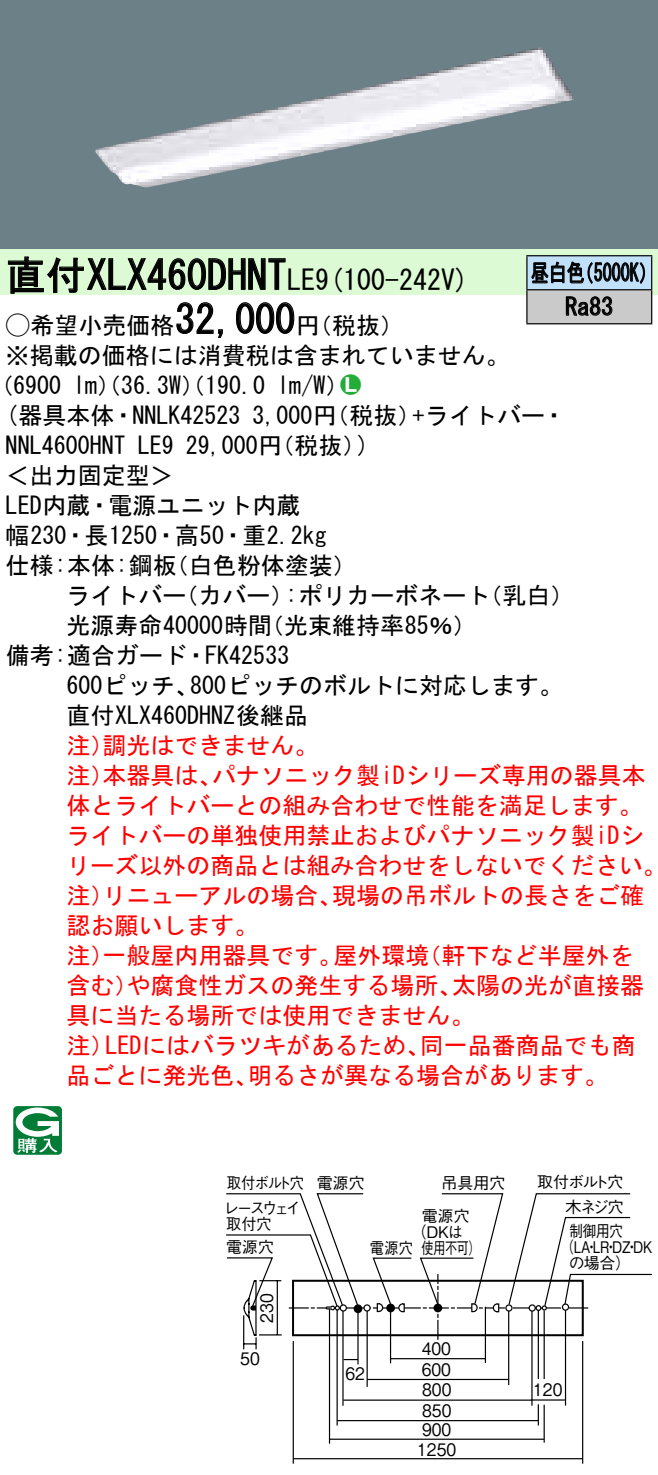
<style>
.page{position:relative;width:658px;height:1475px;background:#fff}
.page>*{position:absolute;margin:0;border:0;box-sizing:border-box;transform-origin:0 0}
.t1{font:40px "MS Gothic";color:#000}
.t2{font:28px "MS Gothic";color:#000}
.t3{font:24px/30.4px "MS Gothic";color:#000}
.t4{font:24px/30px "MS Gothic";color:#f00}
.t5{font:24px/34px "MS Gothic";color:#000;scale:.75 1}
.t6{font:24px "Ford Classification 1";color:#23ac38}
.t7{font:17.2px/19.2px "Gothic BBB Pro Medium 90 pv RKSJ H";color:#000;scale:.9 1}
.t8{font:16px "Gothic BBB Pro Medium 90 pv RKSJ H";letter-spacing:-.02em;color:#000}
.t9{font:16px/16px "Gothic BBB Pro Medium 90 pv RKSJ H";letter-spacing:-.02em;color:#000;text-align:center;scale:.85 1}
.t10{font:16px "Gothic BBB Pro Medium 90 pv RKSJ H";letter-spacing:-.02em;color:#000;scale:.9 1}
.t11{font:16px "Gothic BBB Pro Medium 90 pv RKSJ H";letter-spacing:-.02em;color:#000;scale:.95 1}
.t12{font:16px/24px "Gothic BBB Pro Medium 90 pv RKSJ H";letter-spacing:-.04em;color:#000}
.t13{font:16px "Gothic BBB Pro Medium 90 pv RKSJ H";letter-spacing:-.02em;color:#000;scale:.75 1}
.s1{font-size:28px}
.s2{font-family:"Ford Classification 1"}
.s3{color:#fff}
</style>
<div class="page">
<div style="left:0;top:0;width:658px;height:249px;background:#6c8087"></div>
<img style="left:95px;top:47px;width:479px;height:141px">
<div style="left:0;top:249px;width:658px;height:46px;background:#dcfad4"></div>
<svg style="left:7px;top:256px;width:279px;height:38px"></svg>
<svg style="left:176px;top:302px;width:47px;height:36px"></svg>
<svg style="left:236px;top:302px;width:59px;height:32px"></svg>
<svg style="left:13px;top:1106px;width:49px;height:49px"></svg>
<div style="left:527px;top:256px;width:124px;height:34px;background:#c1e1fa"></div>
<div style="left:527px;top:290px;width:124px;height:34px;background:#cacaca"></div>
<hr style="left:526px;top:255px;width:126px;height:1px;background:#000">
<hr style="left:526px;top:256px;width:1px;height:33px;background:#000">
<hr style="left:651px;top:256px;width:1px;height:33px;background:#000">
<hr style="left:526px;top:289px;width:126px;height:1px;background:#000">
<hr style="left:526px;top:290px;width:1px;height:33px;background:#000">
<hr style="left:651px;top:290px;width:1px;height:33px;background:#000">
<hr style="left:526px;top:323px;width:126px;height:1px;background:#000">
<svg style="left:531px;top:261px;width:114px;height:23px"></svg>
<svg style="left:565px;top:296px;width:47px;height:20px"></svg>
<hr style="left:390px;top:1308px;width:1px;height:55px;background:#000">
<hr style="left:366px;top:1308px;width:2px;height:79px;background:#000">
<hr style="left:357px;top:1308px;width:1px;height:56px;background:#000">
<hr style="left:484px;top:1307px;width:2px;height:56px;background:#000">
<hr style="left:342px;top:1309px;width:1px;height:97px;background:#000">
<hr style="left:336px;top:1309px;width:2px;height:116px;background:#000">
<hr style="left:537px;top:1404px;width:2px;height:21px;background:#000">
<hr style="left:531px;top:1310px;width:1px;height:96px;background:#000">
<hr style="left:329px;top:1308px;width:1px;height:136px;background:#000">
<hr style="left:543px;top:1405px;width:2px;height:38px;background:#000">
<hr style="left:537px;top:1310px;width:2px;height:69px;background:#000">
<hr style="left:543px;top:1310px;width:2px;height:69px;background:#000">
<hr style="left:292px;top:1341px;width:2px;height:123px;background:#000">
<hr style="left:582px;top:1341px;width:1px;height:123px;background:#000">
<hr style="left:390px;top:1358px;width:95px;height:1px;background:#000">
<hr style="left:367px;top:1379px;width:141px;height:1px;background:#000">
<hr style="left:343px;top:1399px;width:189px;height:2px;background:#000">
<hr style="left:337px;top:1420px;width:201px;height:1px;background:#000">
<hr style="left:329px;top:1438px;width:215px;height:2px;background:#000">
<hr style="left:293px;top:1458px;width:289px;height:1px;background:#000">
<hr style="left:508px;top:1309px;width:1px;height:76px;background:#000">
<svg style="left:343px;top:1359px;width:14px;height:1px"></svg>
<hr style="left:565px;top:1310px;width:1px;height:95px;background:#000">
<hr style="left:531px;top:1399px;width:34px;height:2px;background:#000">
<svg style="left:226px;top:1193px;width:426px;height:156px"></svg>
<h1 class="t1" style="left:6px;top:255px;width:311px">直付XLX460DHNT<span class="s1">LE</span></h1>
<p class="t3" style="left:296px;top:310px;width:109px">（円税抜(</p>
<p class="t2" style="left:315px;top:265px;width:155px">(9 100-242 (V</p>
<h1 class="t1" style="left:175px;top:299px;width:121px">32,000</h1>
<p class="t3" style="left:6px;top:310px;width:505px"><span class="s2">A</span>希望小売価格<br>※掲載の価格には消費税は含まれていません。</p>
<p class="t6" style="left:340px;top:372px;width:22px">2<span class="s3">7</span></p>
<p class="t3" style="left:277px;top:370px;width:73px">l m (W/</p>
<p class="t3" style="left:-11px;top:370px;width:74px">（6900</p>
<p class="t3" style="left:73px;top:370px;width:193px">lm）（36.3 ）（W 190.0</p>
<p class="t5" style="left:565px;top:256px;width:65px;text-indent:-34px">昼白色<br>Ra83</p>
<p class="t5" style="left:575px;top:256px;width:109px">（5000 (K</p>
<p class="t3" style="left:6px;top:400px;width:236px">(器具本体・NNLK42523</p>
<p class="t3" style="left:412px;top:400px;width:155px">+ライトバー・</p>
<p class="t3" style="left:252px;top:400px;width:170px">3,000 （円税抜）</p>
<p class="t3" style="left:186px;top:430px;width:182px">29,000 （円税抜(</p>
<p class="t3" style="left:6px;top:430px;width:121px">NNL4600HNT</p>
<p class="t3" style="left:6px;top:460px;width:169px">＜出力固定型&lt;</p>
<p class="t3" style="left:6px;top:490px;width:296px">LED内蔵・電源ユニット内蔵</p>
<p class="t3" style="left:6px;top:520px;width:322px">幅230・長1250・高50・重2.2kg</p>
<p class="t3" style="left:165px;top:550px;width:194px">（白色粉体塗装(</p>
<p class="t3" style="left:138px;top:430px;width:37px">LE9</p>
<p class="t3" style="left:6px;top:550px;width:172px">仕様:本体:鋼板</p>
<p class="t3" style="left:357px;top:430px;width:13px">(</p>
<p class="t3" style="left:66px;top:580px;width:121px">ライトバー</p>
<p class="t3" style="left:174px;top:580px;width:121px">（カバー）</p>
<p class="t3" style="left:285px;top:580px;width:206px">:ポリカーボネート</p>
<p class="t3" style="left:478px;top:580px;width:97px">（乳白(</p>
<p class="t3" style="left:66px;top:610px;width:207px">光源寿命40000時間</p>
<p class="t3" style="left:6px;top:640px;width:285px">備考:適合ガード・FK42533</p>
<p class="t3" style="left:190px;top:670px;width:374px">800ピッチのボルトに対応します。</p>
<p class="t3" style="left:260px;top:610px;width:218px">（光束維持率85％(</p>
<p class="t3" style="left:66px;top:670px;width:243px">600ピッチ、<br>直付XLX460DHNZ後継品</p>
<p class="t4" style="left:102px;top:730px;width:217px">調光はできません。</p>
<p class="t4" style="left:66px;top:730px;width:49px">注）</p>
<p class="t4" style="left:212px;top:760px;width:435px">パナソニック製iDシリーズ専用の器具本</p>
<p class="t4" style="left:66px;top:760px;width:49px">注）</p>
<p class="t4" style="left:66px;top:790px;width:577px">体とライトバーとの組み合わせで性能を満足します。</p>
<p class="t4" style="left:66px;top:820px;width:579px">ライトバーの単独使用禁止およびパナソニック製iDシ</p>
<p class="t4" style="left:66px;top:850px;width:601px">リーズ以外の商品とは組み合わせをしないでください。</p>
<p class="t4" style="left:332px;top:880px;width:314px">現場の吊ボルトの長さをご確</p>
<p class="t4" style="left:102px;top:760px;width:121px">本器具は、</p>
<p class="t4" style="left:66px;top:880px;width:193px">注）<br>認お願いします。</p>
<p class="t4" style="left:102px;top:880px;width:241px">リニューアルの場合、</p>
<p class="t4" style="left:102px;top:940px;width:241px">一般屋内用器具です。</p>
<p class="t4" style="left:333px;top:940px;width:97px">屋外環境</p>
<p class="t4" style="left:417px;top:940px;width:217px">（軒下など半屋外を</p>
<p class="t4" style="left:66px;top:940px;width:49px">注）</p>
<p class="t4" style="left:126px;top:970px;width:337px">や腐食性ガスの発生する場所、</p>
<p class="t4" style="left:452px;top:970px;width:194px">太陽の光が直接器</p>
<p class="t4" style="left:66px;top:970px;width:73px">含む）</p>
<p class="t4" style="left:66px;top:1000px;width:409px">具に当たる場所では使用できません。</p>
<p class="t4" style="left:420px;top:1030px;width:217px">同一品番商品でも商</p>
<p class="t4" style="left:105px;top:1030px;width:326px">LEDにはバラツキがあるため、</p>
<p class="t4" style="left:66px;top:1030px;width:49px">注）</p>
<p class="t4" style="left:66px;top:1060px;width:193px">品ごとに発光色、</p>
<p class="t4" style="left:248px;top:1060px;width:362px">明るさが異なる場合があります。</p>
<p class="t10" style="left:227px;top:1170px;width:88px">取付ボルト穴</p>
<p class="t11" style="left:224px;top:1195px;width:82px">レースウェイ</p>
<p class="t11" style="left:226px;top:1211px;width:49px">取付穴</p>
<p class="t8" style="left:226px;top:1234px;width:49px">電源穴</p>
<p class="t8" style="left:317px;top:1170px;width:49px">電源穴</p>
<p class="t10" style="left:370px;top:1235px;width:49px">電源穴</p>
<p class="t8" style="left:441px;top:1170px;width:65px">吊具用穴</p>
<p class="t8" style="left:421px;top:1203px;width:49px">電源穴</p>
<p class="t8" style="left:411px;top:1219px;width:54px">（DKは</p>
<p class="t13" style="left:421px;top:1235px;width:80px">使用不可(</p>
<p class="t7" style="left:255px;top:1323px;width:34px;rotate:-90deg">230</p>
<p class="t7" style="left:240px;top:1346px;width:23px">50</p>
<p class="t7" style="left:345px;top:1362px;width:23px">62</p>
<p class="t7" style="left:421px;top:1337px;width:34px">400</p>
<p class="t7" style="left:422px;top:1378px;width:34px">800</p>
<p class="t7" style="left:421px;top:1357px;width:34px">600</p>
<p class="t7" style="left:422px;top:1399px;width:34px">850</p>
<p class="t7" style="left:417px;top:1418px;width:45px">900<br>1250</p>
<p class="t8" style="left:537px;top:1169px;width:88px">取付ボルト穴</p>
<p class="t12" style="left:565px;top:1193px;width:60px">木ネジ穴制御用穴</p>
<p class="t9" style="left:560px;top:1237px;width:110px">（LA LR DZ DK</p>
<p class="t9" style="left:569px;top:1237px;width:75px">・・<br>の場合(</p>
<p class="t9" style="left:625px;top:1237px;width:17px">・</p>
<p class="t7" style="left:533px;top:1378px;width:34px">120</p>
</div>
